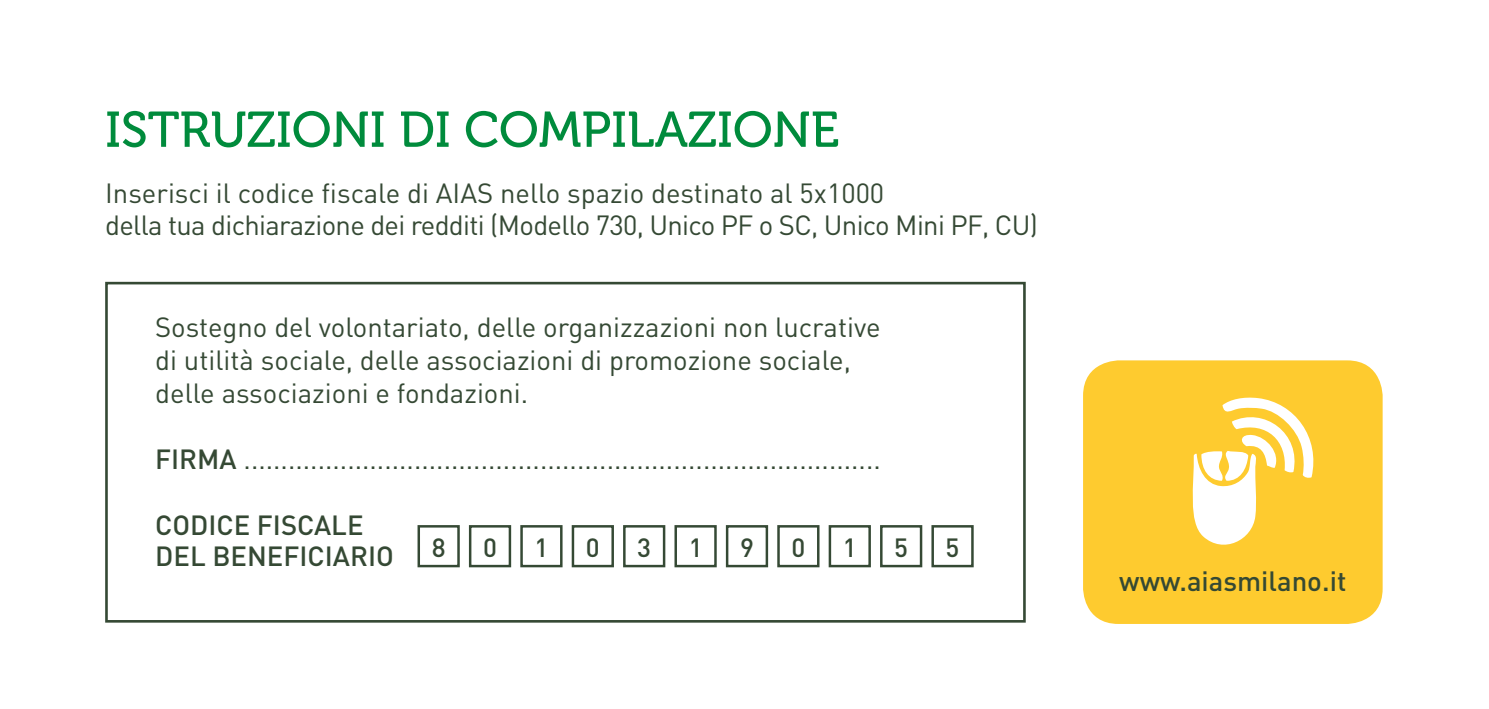
<style>
.page{position:relative;width:1489px;height:709px;background:#fff}
.page>*{position:absolute;margin:0;border:0;box-sizing:border-box;transform-origin:0 0}
.t1{font:50px "Museo 500";color:#008b3c}
.t2{font:27.5px "DIN";color:#354934}
.t3{font:27.5px "DIN";letter-spacing:-.025em;color:#354934}
.t4{font:500 27.5px "DIN";color:#354934}
.t5{font:500 26px "DIN";color:#354934}
.s1{font-weight:500}
</style>
<div class="page">
<div style="left:105px;top:282px;width:920px;height:340px;border:3px solid #354934"></div>
<div style="left:417px;top:525px;width:43px;height:42px;border:2px solid #354934"></div>
<div style="left:469px;top:525px;width:42px;height:42px;border:2px solid #354934"></div>
<div style="left:520px;top:525px;width:42px;height:42px;border:2px solid #354934"></div>
<div style="left:571px;top:525px;width:43px;height:42px;border:2px solid #354934"></div>
<div style="left:623px;top:525px;width:42px;height:42px;border:2px solid #354934"></div>
<div style="left:674px;top:525px;width:42px;height:42px;border:2px solid #354934"></div>
<div style="left:725px;top:525px;width:43px;height:42px;border:2px solid #354934"></div>
<div style="left:777px;top:525px;width:42px;height:42px;border:2px solid #354934"></div>
<div style="left:828px;top:525px;width:42px;height:42px;border:2px solid #354934"></div>
<div style="left:880px;top:525px;width:42px;height:42px;border:2px solid #354934"></div>
<div style="left:931px;top:525px;width:42px;height:42px;border:2px solid #354934"></div>
<div style="left:1082px;top:360px;width:300px;height:264px;background:#fecb2f;border-radius:35px"></div>
<svg style="left:1192px;top:397px;width:122px;height:148px"></svg>
<p class="t1" style="left:105px;top:102px;width:735px">ISTRUZIONI DI COMPILAZIONE</p>
<p class="t2" style="left:105px;top:175px;width:780px">Inserisci il codice fiscale di AIAS nello spazio destinato al 5x1000</p>
<p class="t3" style="left:105px;top:208px;width:934px">della tua dichiarazione dei redditi (Modello 730, Unico PF o SC, Unico Mini PF, CU)</p>
<p class="t2" style="left:155px;top:310px;width:727px">Sostegno del volontariato, delle organizzazioni non lucrative</p>
<p class="t2" style="left:155px;top:343px;width:697px">di utilità sociale, delle associazioni di promozione sociale,</p>
<p class="t2" style="left:155px;top:376px;width:374px">delle associazioni e fondazioni.</p>
<p class="t2" style="left:155px;top:442px;width:727px"><span class="s1">FIRMA</span> ......................................................................................</p>
<p class="t4" style="left:155px;top:507px;width:210px">CODICE FISCALE</p>
<p class="t4" style="left:155px;top:539px;width:240px">DEL BENEFICIARIO</p>
<p class="t5" style="left:431px;top:531px;width:15px">8</p>
<p class="t5" style="left:483px;top:531px;width:15px">0</p>
<p class="t5" style="left:534px;top:531px;width:15px">1</p>
<p class="t5" style="left:586px;top:531px;width:15px">0</p>
<p class="t5" style="left:637px;top:531px;width:15px">3</p>
<p class="t5" style="left:688px;top:531px;width:15px">1</p>
<p class="t5" style="left:740px;top:531px;width:15px">9</p>
<p class="t5" style="left:791px;top:531px;width:15px">0</p>
<p class="t5" style="left:842px;top:531px;width:15px">1</p>
<p class="t5" style="left:894px;top:531px;width:15px">5</p>
<p class="t5" style="left:945px;top:531px;width:15px">5</p>
<p class="t4" style="left:1119px;top:563px;width:229px">www.aiasmilano.it</p>
</div>
